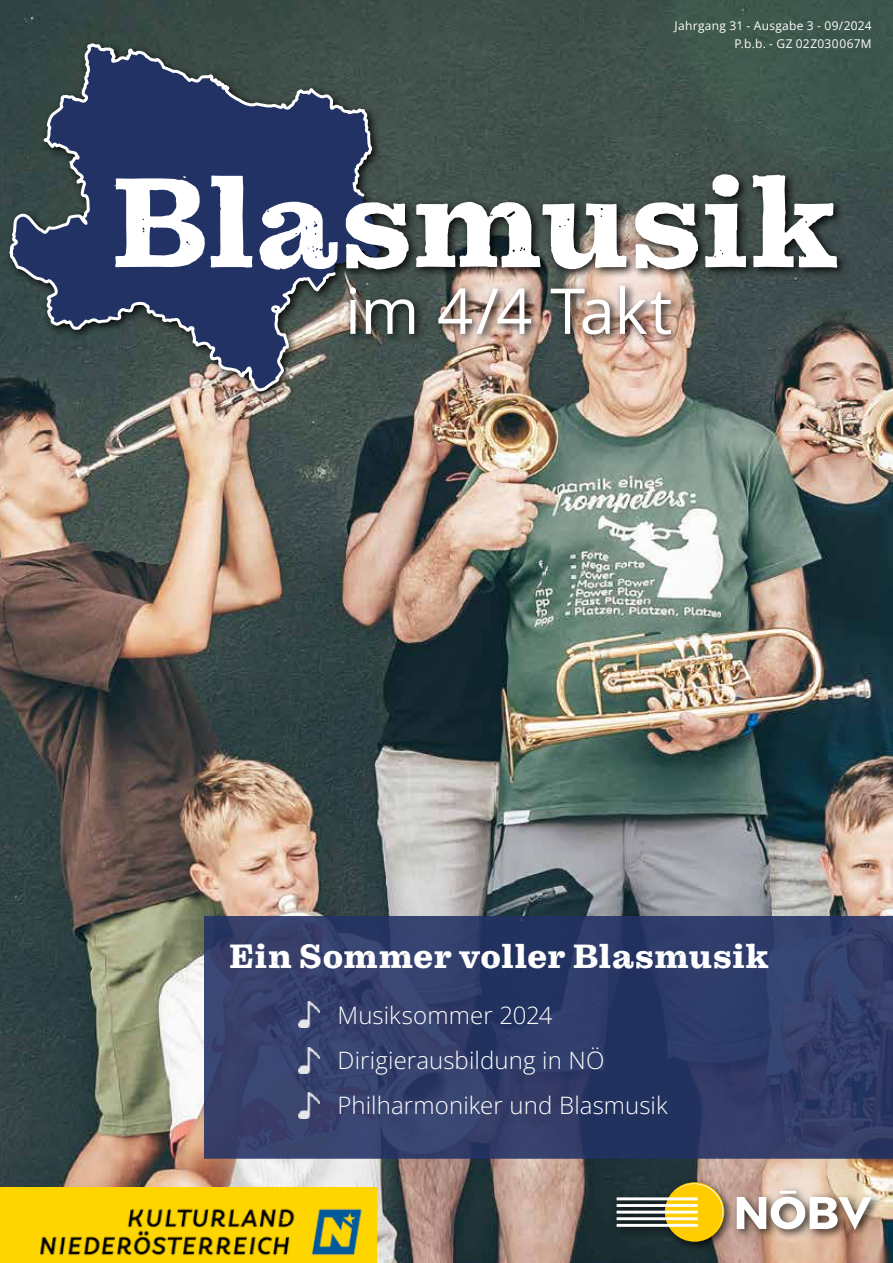
<style>
.page{position:relative;width:893px;height:1263px;background:#fff}
.page>*{position:absolute;margin:0;border:0;box-sizing:border-box;transform-origin:0 0}
.t1{font:34.5px "Kontiki Fine";letter-spacing:.01em;color:#fff}
.t2{font:300 24px/45px "Open Sans";letter-spacing:.005em;color:#fff}
.t3{font:12px/18px "Open Sans";letter-spacing:.025em;color:#fff;text-align:right}
</style>
<div class="page">
<img style="left:0;top:0;width:893px;height:1263px">
<img style="left:0;top:1187px;width:377px;height:76px">
<svg style="left:281px;top:1215px;width:9px;height:9px"></svg>
<div style="left:612px;top:1177px;width:270px;height:76px;background:#000;opacity:.75"></div>
<hr style="left:617px;top:1197px;width:54px;height:3px;background:#fff">
<hr style="left:617px;top:1204px;width:54px;height:3px;background:#fff">
<hr style="left:617px;top:1224px;width:54px;height:3px;background:#fff">
<hr style="left:617px;top:1217px;width:54px;height:3px;background:#fff">
<hr style="left:617px;top:1210px;width:54px;height:3px;background:#fff">
<div style="left:665px;top:1182px;width:59px;height:60px;background:#fc0;border-radius:50%"></div>
<svg style="left:665px;top:1183px;width:58px;height:49px"></svg>
<svg style="left:737px;top:1191px;width:135px;height:39px"></svg>
<div style="left:5px;top:39px;width:843px;height:363px;background:#000;opacity:.9"></div>
<svg style="left:372px;top:44px;width:20px;height:347px;background:#414f4a"></svg>
<svg style="left:3px;top:42px;width:369px;height:351px;background:#3c4a5f"></svg>
<img style="left:350px;top:286px;width:321px;height:48px">
<svg style="left:115px;top:174px;width:722px;height:96px"></svg>
<svg style="left:204px;top:916px;width:689px;height:242px;background:#303c69"></svg>
<img style="left:299px;top:1002px;width:20px;height:25px">
<img style="left:299px;top:1047px;width:20px;height:26px">
<img style="left:299px;top:1093px;width:20px;height:26px">
<p class="t3" style="left:675px;top:17px;width:199px">Jahrgang 31 - Ausgabe 3 - 09/2024<br>P.b.b. - GZ 02Z030067M</p>
<h1 class="t1" style="left:230px;top:936px;width:540px">Ein Sommer voller Blasmusik</h1>
<p class="t2" style="left:338px;top:992px;width:331px">Musiksommer 2024<br>Dirigierausbildung in NÖ<br>Philharmoniker und Blasmusik</p>
</div>
